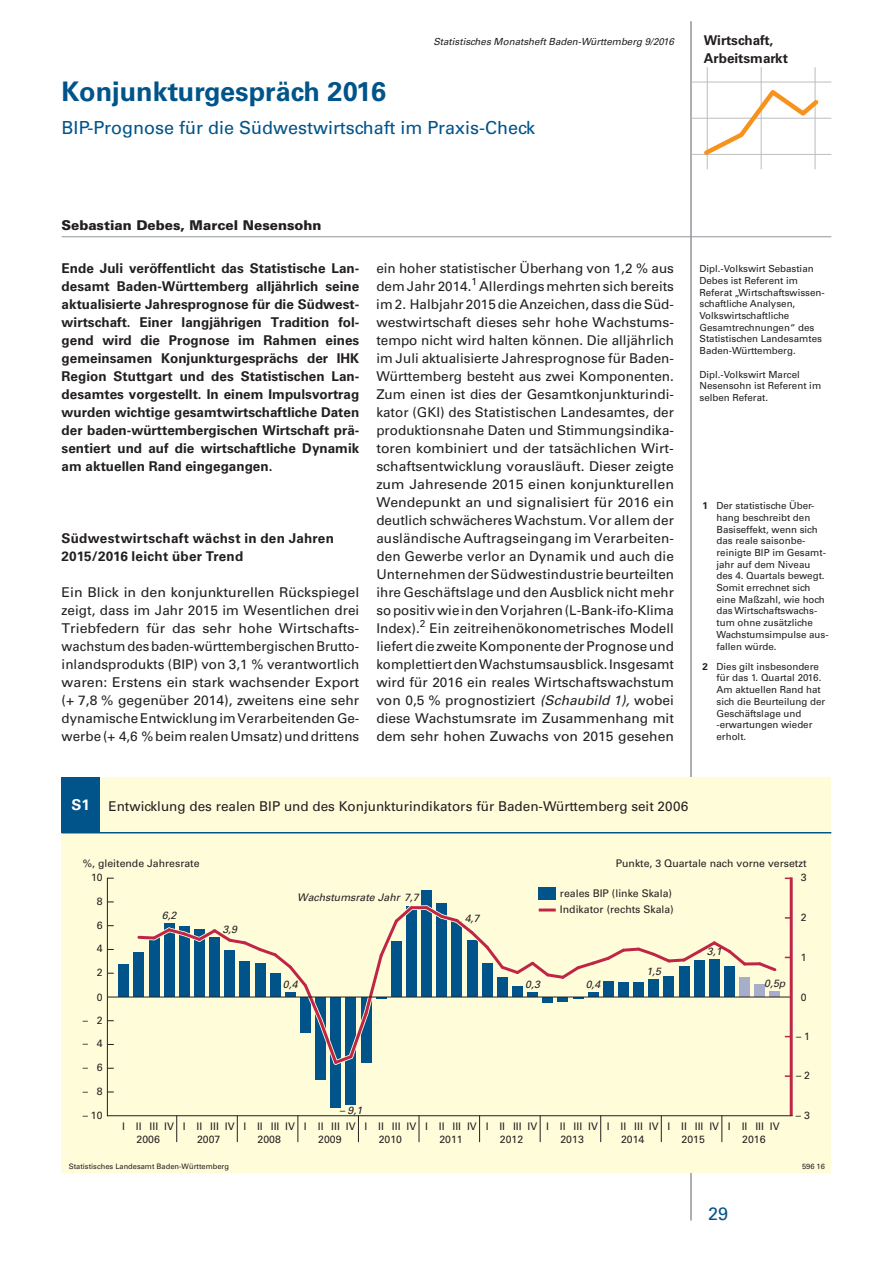
<style>
.page{position:relative;width:893px;height:1263px;background:#fff}
.page>*{position:absolute;margin:0;border:0;box-sizing:border-box;transform-origin:0 0}
.t1{font:700 27px "Univers";color:#01548a}
.t2{font:18px "Univers";color:#01548a}
.t3{font:13.5px/18px "Univers";color:#231f20;text-align:justify}
.t4{font:700 13.5px/18px "Univers";color:#231f20}
.t5{font:13.5px/18px "Univers";color:#231f20;text-align:justify;scale:1.05 1}
.t6{font:700 13.5px/18px "Univers";letter-spacing:.02em;color:#231f20}
.t7{font:900 13.5px "Univers";color:#231f20}
.t8{font:10.5px/16.5px "Univers";color:#231f20}
.t9{font:italic 10.5px "Univers";color:#231f20}
.t10{font:9.75px/11.7px "Univers";color:#231f20}
.t11{font:italic 9.75px "Univers";color:#231f20}
.t12{font:7.5px "Univers";color:#231f20}
.s1{font-style:italic}
.s2{font-weight:700}
.s3{font-weight:700;font-size:15px;color:#fff}
</style>
<div class="page">
<hr style="left:62px;top:236px;width:769px;height:1px;background:#939598">
<hr style="left:691px;top:21px;width:1px;height:1199px;background:#939598">
<hr style="left:691px;top:82px;width:140px;height:1px;background:#bcbdc0">
<hr style="left:691px;top:118px;width:140px;height:1px;background:#bcbdc0">
<hr style="left:691px;top:154px;width:140px;height:1px;background:#bcbdc0">
<hr style="left:707px;top:67px;width:1px;height:102px;background:#bcbdc0">
<hr style="left:761px;top:67px;width:1px;height:102px;background:#bcbdc0">
<hr style="left:815px;top:67px;width:1px;height:102px;background:#bcbdc0">
<svg style="left:700px;top:86px;width:122px;height:73px"></svg>
<div style="left:62px;top:777px;width:769px;height:396px;background:#fffcda"></div>
<div style="left:62px;top:777px;width:38px;height:56px;background:#01548a"></div>
<hr style="left:62px;top:832px;width:769px;height:1px;background:#01548a">
<hr style="left:107px;top:878px;width:1px;height:238px;background:#231f20">
<svg style="left:176px;top:1116px;width:1px;height:26px"></svg>
<svg style="left:237px;top:1116px;width:1px;height:26px"></svg>
<svg style="left:297px;top:1116px;width:1px;height:26px"></svg>
<svg style="left:358px;top:1116px;width:1px;height:26px"></svg>
<svg style="left:419px;top:1116px;width:1px;height:26px"></svg>
<svg style="left:479px;top:1116px;width:1px;height:26px"></svg>
<svg style="left:540px;top:1116px;width:1px;height:26px"></svg>
<svg style="left:600px;top:1116px;width:1px;height:26px"></svg>
<svg style="left:661px;top:1116px;width:1px;height:26px"></svg>
<svg style="left:721px;top:1116px;width:1px;height:26px"></svg>
<div style="left:118px;top:964px;width:11px;height:33px;background:#01548a"></div>
<div style="left:133px;top:952px;width:11px;height:45px;background:#01548a"></div>
<div style="left:315px;top:998px;width:11px;height:82px;background:#01548a"></div>
<div style="left:330px;top:997px;width:11px;height:110px;background:#01548a"></div>
<div style="left:345px;top:997px;width:11px;height:108px;background:#01548a"></div>
<div style="left:421px;top:890px;width:11px;height:107px;background:#01548a"></div>
<hr style="left:107px;top:996px;width:684px;height:1px;background:#231f20">
<hr style="left:790px;top:877px;width:3px;height:239px;background:#bf2645">
<svg style="left:134px;top:901px;width:656px;height:167px"></svg>
<hr style="left:107px;top:1115px;width:686px;height:1px;background:#231f20">
<div style="left:539px;top:887px;width:17px;height:13px;background:#01548a"></div>
<hr style="left:539px;top:908px;width:17px;height:3px;background:#bf2645">
<p class="t11" style="left:433px;top:35px;width:242px">Statistisches Monatsheft Baden-Württemberg 9/2016</p>
<p class="t4" style="left:704px;top:31px;width:86px">Wirtschaft,<br>Arbeitsmarkt</p>
<h1 class="t1" style="left:62px;top:76px;width:326px">Konjunkturgespräch 2016</h1>
<h2 class="t2" style="left:62px;top:117px;width:475px">BIP-Prognose für die Südwestwirtschaft im Praxis-Check</h2>
<p class="t7" style="left:62px;top:216px;width:261px">Sebastian Debes, Marcel Nesensohn</p>
<p class="t4" style="left:62px;top:259px;width:299px;text-align:justify">Ende Juli veröffentlicht das Statistische Lan&shy;desamt Baden-Württemberg alljährlich seine aktualisierte Jahresprognose für die Südwest&shy;wirtschaft. Einer langjährigen Tradition fol&shy;gend wird die Prognose im Rahmen eines gemeinsamen Konjunkturgesprächs der IHK Region Stuttgart und des Statistischen Lan&shy;desamtes vorgestellt. In einem Impulsvortrag wurden wichtige gesamtwirtschaftliche Daten der baden-württembergischen Wirtschaft prä&shy;sentiert und auf die wirtschaftliche Dynamik am aktuellen Rand eingegangen.</p>
<p class="t6" style="left:62px;top:529px;width:274px">Südwestwirtschaft wächst in den Jahren<br>2015/2016 leicht über Trend</p>
<p class="t5" style="left:62px;top:583px;width:285px">Ein Blick in den konjunkturellen Rückspiegel zeigt, dass im Jahr 2015 im Wesentlichen drei Triebfedern für das sehr hohe Wirtschafts&shy;wachstum des baden-württembergischen Brutto&shy;inlandsprodukts (BIP) von 3,1 % verantwortlich waren: Erstens ein stark wachsender Export (+ 7,8 % gegenüber 2014), zweitens eine sehr dynamische Entwicklung im Verarbeitenden Ge&shy;werbe (+ 4,6 % beim realen Umsatz) und drittens</p>
<p class="t3" style="left:376px;top:259px;width:299px">ein hoher statistischer Überhang von 1,2 % aus dem Jahr 2014.<sup>1</sup> Allerdings mehrten sich bereits im 2. Halbjahr 2015 die Anzeichen, dass die Süd&shy;westwirtschaft dieses sehr hohe Wachstums&shy;tempo nicht wird halten können. Die alljährlich im Juli aktualisierte Jahresprognose für Baden-Württemberg besteht aus zwei Komponenten.<br>Zum einen ist dies der Gesamtkonjunkturindi&shy;kator (GKI) des Statistischen Landesamtes, der produktionsnahe Daten und Stimmungsindika&shy;toren kombiniert und der tatsächlichen Wirt&shy;schaftsentwicklung vorausläuft. Dieser zeigte zum Jahresende 2015 einen konjunkturellen Wendepunkt an und signalisiert für 2016 ein deutlich schwächeres Wachstum. Vor allem der ausländische Auftragseingang im Verarbeiten&shy;den Gewerbe verlor an Dynamik und auch die Unternehmen der Südwestindustrie beurteilten ihre Geschäftslage und den Ausblick nicht mehr so positiv wie in den Vorjahren (L-Bank-ifo-Klima Index).<sup>2</sup> Ein zeitreihenökonometrisches Modell liefert die zweite Komponente der Prognose und komplettiert den Wachstumsausblick. Insgesamt wird für 2016 ein reales Wirtschaftswachstum von 0,5 % prognostiziert <span class="s1">(Schaubild 1),</span> wobei diese Wachstumsrate im Zusammenhang mit dem sehr hohen Zuwachs von 2015 gesehen</p>
<p class="t10" style="left:699px;top:263px;width:127px">Dipl.-Volkswirt Sebastian<br>Debes ist Referent im<br>Referat „Wirtschaftswissen&shy;schaftliche Analysen,<br>Volkswirtschaftliche<br>Gesamtrechnungen“ des<br>Statistischen Landesamtes<br>Baden-Württemberg.</p>
<p class="t10" style="left:699px;top:368px;width:123px">Dipl.-Volkswirt Marcel<br>Nesensohn ist Referent im selben Referat.</p>
<p class="t10" style="left:716px;top:500px;width:114px;text-indent:-14px"><span class="s2">1</span> Der statistische Über&shy;hang beschreibt den<br>Basiseffekt, wenn sich das reale saisonbe&shy;reinigte BIP im Gesamt&shy;jahr auf dem Niveau des 4. Quartals bewegt.<br>Somit errechnet sich eine Maßzahl, wie hoch das Wirtschaftswachs&shy;tum ohne zusätzliche<br>Wachstumsimpulse aus&shy;fallen würde.</p>
<p class="t10" style="left:716px;top:660px;width:110px;text-indent:-14px"><span class="s2">2</span> Dies gilt insbesondere für das 1. Quartal 2016.<br>Am aktuellen Rand hat sich die Beurteilung der<br>Geschäftslage und -erwartungen wieder erholt.</p>
<p class="t3" style="left:72px;top:797px;width:618px"><span class="s3">S1</span> Entwicklung des realen BIP und des Konjunkturindikators für Baden-Württemberg seit 2006</p>
<p class="t8" style="left:83px;top:855px;width:118px">%, gleitende Jahresrate</p>
<p class="t8" style="left:616px;top:855px;width:192px">Punkte, 3 Quartale nach vorne versetzt</p>
<p class="t8" style="left:91px;top:869px;width:13px">10</p>
<p class="t8" style="left:97px;top:893px;width:7px">8</p>
<p class="t8" style="left:97px;top:917px;width:7px">6</p>
<p class="t8" style="left:97px;top:940px;width:7px">4</p>
<p class="t8" style="left:97px;top:964px;width:7px">2</p>
<p class="t8" style="left:97px;top:988px;width:7px">0</p>
<p class="t8" style="left:83px;top:1012px;width:21px">– 2</p>
<p class="t8" style="left:83px;top:1035px;width:21px">– 4</p>
<p class="t8" style="left:83px;top:1059px;width:21px">– 6</p>
<p class="t8" style="left:83px;top:1083px;width:21px">– 8</p>
<p class="t9" style="left:162px;top:909px;width:16px">6,2</p>
<p class="t9" style="left:222px;top:923px;width:16px">3,9</p>
<p class="t9" style="left:297px;top:891px;width:123px">Wachstumsrate Jahr 7,7</p>
<p class="t9" style="left:283px;top:978px;width:16px">0,4</p>
<p class="t9" style="left:465px;top:912px;width:16px">4,7</p>
<p class="t8" style="left:560px;top:885px;width:115px">reales BIP (linke Skala)<br>Indikator (rechts Skala)</p>
<p class="t9" style="left:525px;top:978px;width:16px">0,3</p>
<p class="t9" style="left:586px;top:978px;width:16px">0,4</p>
<p class="t9" style="left:646px;top:965px;width:16px">1,5</p>
<p class="t9" style="left:707px;top:945px;width:16px">3,1</p>
<p class="t8" style="left:801px;top:869px;width:7px">3</p>
<p class="t8" style="left:801px;top:909px;width:7px">2</p>
<p class="t9" style="left:764px;top:977px;width:23px">0,5p</p>
<p class="t8" style="left:801px;top:949px;width:7px">1</p>
<p class="t8" style="left:801px;top:988px;width:7px">0</p>
<p class="t8" style="left:796px;top:1028px;width:16px">– 1</p>
<p class="t8" style="left:796px;top:1067px;width:16px">– 2</p>
<p class="t9" style="left:339px;top:1104px;width:24px">– 9,1</p>
<p class="t8" style="left:83px;top:1107px;width:21px">– 10</p>
<p class="t8" style="left:796px;top:1107px;width:16px">– 3</p>
<p class="t8" style="left:122px;top:1118px;width:659px">I II III IV I II III IV I II III IV I II III IV I II III IV I II III IV I II III IV I II III IV I II III IV I II III IV I II III IV</p>
<p class="t8" style="left:137px;top:1131px;width:25px">2006</p>
<p class="t8" style="left:197px;top:1131px;width:25px">2007</p>
<p class="t8" style="left:258px;top:1131px;width:25px">2008</p>
<p class="t8" style="left:318px;top:1131px;width:25px">2009</p>
<p class="t8" style="left:379px;top:1131px;width:25px">2010</p>
<p class="t8" style="left:439px;top:1131px;width:25px">2011</p>
<p class="t8" style="left:500px;top:1131px;width:25px">2012</p>
<p class="t8" style="left:560px;top:1131px;width:25px">2013</p>
<p class="t8" style="left:621px;top:1131px;width:25px">2014</p>
<p class="t8" style="left:682px;top:1131px;width:25px">2015</p>
<p class="t8" style="left:742px;top:1131px;width:25px">2016</p>
<p class="t12" style="left:69px;top:1161px;width:162px">Statistisches Landesamt Baden-Württemberg</p>
<p class="t12" style="left:802px;top:1161px;width:24px">596 16</p>
<h2 class="t2" style="left:708px;top:1203px;width:22px">29</h2>
</div>
